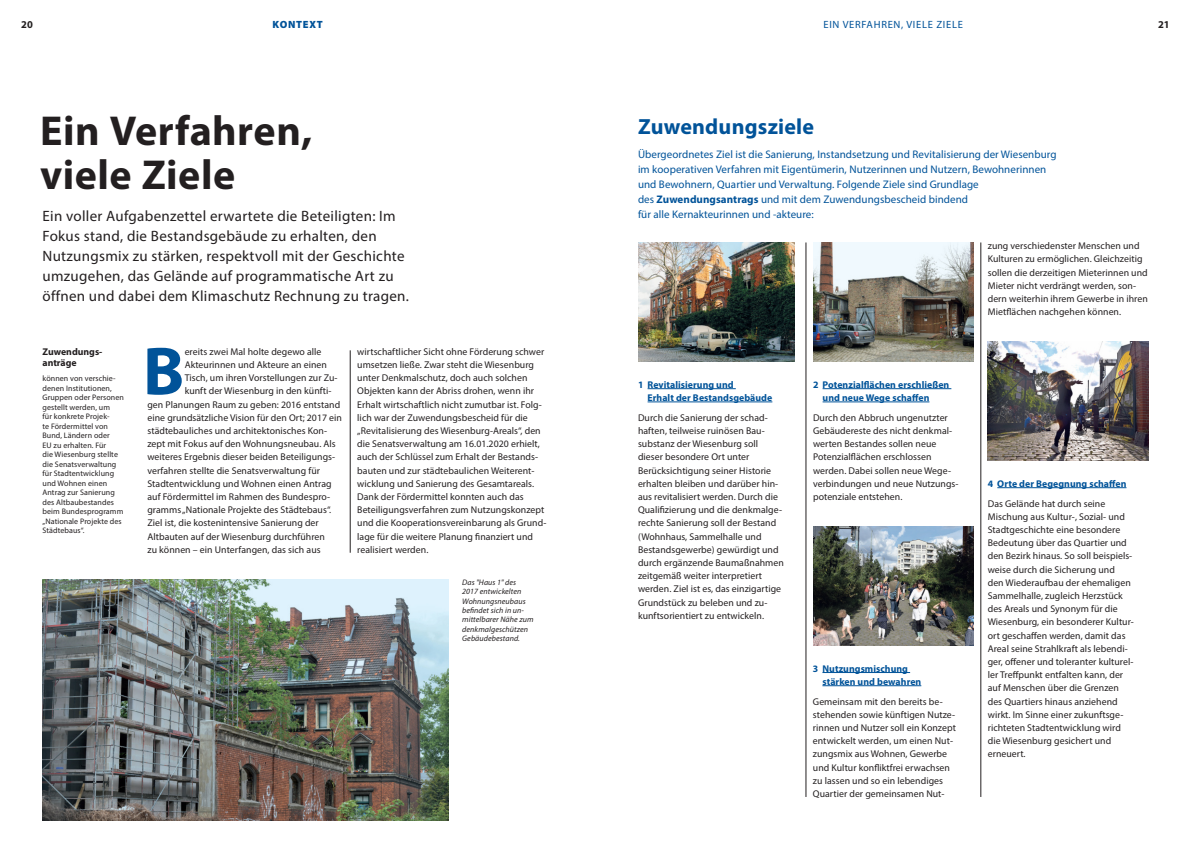
<style>
.page{position:relative;width:1191px;height:842px;background:#fff}
.page>*{position:absolute;margin:0;border:0;box-sizing:border-box;transform-origin:0 0}
.t1{font:700 68.6px "Myriad Pro";color:#015399}
.t2{font:700 42px/44px "Myriad Pro";letter-spacing:.01em;color:#231f20}
.t3{font:700 22px "Myriad Pro";letter-spacing:.01em;color:#015399}
.t4{font:15px/20px "Myriad Pro";letter-spacing:.02em;color:#231f20}
.t5{font:11px/15px "Myriad Pro";letter-spacing:.005em;color:#015399}
.t6{font:10.5px "Myriad Pro";letter-spacing:.07em;color:#015399}
.t7{font:900 10.5px "Myriad Pro";letter-spacing:.07em;color:#015399}
.t8{font:700 10.5px "Myriad Pro";color:#231f20}
.t9{font:9.8px/13.2px "Myriad Pro";letter-spacing:.005em;color:#231f20}
.t10{font:700 9.8px/13.2px "Myriad Pro";letter-spacing:.005em;color:#015399}
.t11{font:700 9.8px/11px "Myriad Pro";color:#231f20}
.t12{font:8px/9.5px "Myriad Pro";letter-spacing:.01em;color:#231f20}
.t13{font:italic 8px/9.3px "Myriad Pro";letter-spacing:.01em;color:#231f20}
.s1{font-weight:700}
</style>
<div class="page">
<hr style="left:350px;top:350px;width:1px;height:203px;background:#231f20">
<hr style="left:822px;top:388px;width:129px;height:1px;background:#015399">
<hr style="left:822px;top:402px;width:107px;height:1px;background:#015399">
<hr style="left:647px;top:388px;width:89px;height:1px;background:#015399">
<hr style="left:647px;top:402px;width:125px;height:1px;background:#015399">
<hr style="left:805px;top:242px;width:1px;height:555px;background:#231f20">
<hr style="left:980px;top:242px;width:1px;height:555px;background:#231f20">
<hr style="left:822px;top:672px;width:88px;height:1px;background:#015399">
<hr style="left:822px;top:685px;width:99px;height:1px;background:#015399">
<hr style="left:997px;top:487px;width:129px;height:1px;background:#015399">
<img style="left:638px;top:242px;width:156px;height:119px">
<img style="left:813px;top:242px;width:161px;height:119px">
<img style="left:813px;top:526px;width:160px;height:119px">
<img style="left:987px;top:341px;width:161px;height:119px">
<img style="left:43px;top:579px;width:405px;height:242px">
<p class="t8" style="left:21px;top:18px;width:13px">20</p>
<p class="t7" style="left:272px;top:18px;width:52px">KONTEXT</p>
<p class="t6" style="left:823px;top:18px;width:141px">EIN VERFAHREN, VIELE ZIELE</p>
<p class="t8" style="left:1158px;top:18px;width:13px">21</p>
<h2 class="t2" style="left:40px;top:108px;width:274px">Ein Verfahren, viele Ziele</h2>
<p class="t4" style="left:43px;top:205px;width:368px">Ein voller Aufgabenzettel erwartete die Beteiligten: Im Fokus stand, die Bestandsgebäude zu erhalten, den Nutzungsmix zu stärken, respektvoll mit der Geschichte umzugehen, das Gelände auf programmatische Art zu öffnen und dabei dem Klimaschutz Rechnung zu tragen.</p>
<h3 class="t3" style="left:638px;top:112px;width:178px">Zuwendungsziele</h3>
<p class="t5" style="left:638px;top:147px;width:420px">Übergeordnetes Ziel ist die Sanierung, Instandsetzung und Revitalisierung der Wiesenburg im kooperativen Verfahren mit Eigentümerin, Nutzerinnen und Nutzern, Bewohnerinnen und Bewohnern, Quartier und Verwaltung. Folgende Ziele sind Grundlage<br>des <span class="s1">Zuwendungsantrags</span> und mit dem Zuwendungsbescheid bindend<br>für alle Kernakteurinnen und -akteure:</p>
<p class="t9" style="left:987px;top:239px;width:161px">zung verschiedenster Menschen und Kulturen zu ermöglichen. Gleichzeitig sollen die derzeitigen Mieterinnen und Mieter nicht verdrängt werden, son&shy;dern weiterhin ihrem Gewerbe in ihren Mietflächen nachgehen können.</p>
<p class="t9" style="left:357px;top:345px;width:191px">wirtschaftlicher Sicht ohne Förderung schwer umsetzen ließe. Zwar steht die Wiesenburg unter Denkmalschutz, doch auch solchen Objekten kann der Abriss drohen, wenn ihr Erhalt wirtschaftlich nicht zumutbar ist. Folg&shy;lich war der Zuwendungsbescheid für die „Revitalisierung des Wiesenburg-Areals“, den die Senatsverwaltung am 16.01.2020 erhielt, auch der Schlüssel zum Erhalt der Bestands&shy;bauten und zur städtebaulichen Weiterent&shy;wicklung und Sanierung des Gesamtareals.<br>Dank der Fördermittel konnten auch das Beteiligungsverfahren zum Nutzungskonzept und die Kooperationsvereinbarung als Grund&shy;lage für die weitere Planung finanziert und realisiert werden.</p>
<h1 class="t1" style="left:143px;top:326px;width:43px">B</h1>
<p class="t9" style="left:185px;top:345px;width:138px">ereits zwei Mal holte degewo alle</p>
<p class="t11" style="left:43px;top:346px;width:61px">Zuwendungs&shy;anträge</p>
<p class="t12" style="left:43px;top:374px;width:83px">können von verschie&shy;denen Institutionen,<br>Gruppen oder Personen gestellt werden, um<br>für konkrete Projek-<br>te Fördermittel von<br>Bund, Ländern oder<br>EU zu erhalten. Für<br>die Wiesenburg stellte die Senatsverwaltung für Stadtentwicklung und Wohnen einen<br>Antrag zur Sanierung des Altbaubestandes beim Bundesprogramm „Nationale Projekte des<br>Städtebaus“.</p>
<p class="t10" style="left:822px;top:377px;width:128px;text-indent:-10px">2 Potenzialflächen erschließen und neue Wege schaffen</p>
<p class="t9" style="left:185px;top:358px;width:144px">Akteurinnen und Akteure an einen</p>
<p class="t9" style="left:185px;top:371px;width:154px">Tisch, um ihren Vorstellungen zur Zu-</p>
<p class="t9" style="left:185px;top:384px;width:148px">kunft der Wiesenburg in den künfti-</p>
<p class="t9" style="left:147px;top:397px;width:194px">gen Planungen Raum zu geben: 2016 entstand</p>
<p class="t9" style="left:147px;top:411px;width:196px">eine grundsätzliche Vision für den Ort; 2017 ein</p>
<p class="t9" style="left:147px;top:424px;width:181px">städtebauliches und architektonisches Kon-</p>
<p class="t9" style="left:147px;top:437px;width:190px">zept mit Fokus auf den Wohnungsneubau. Als</p>
<p class="t9" style="left:147px;top:450px;width:189px">weiteres Ergebnis dieser beiden Beteiligungs-</p>
<p class="t9" style="left:147px;top:463px;width:174px">verfahren stellte die Senatsverwaltung für</p>
<p class="t9" style="left:147px;top:477px;width:186px">Stadtentwicklung und Wohnen einen Antrag</p>
<p class="t9" style="left:147px;top:490px;width:184px">auf Fördermittel im Rahmen des Bundespro-</p>
<p class="t9" style="left:147px;top:503px;width:185px">gramms „Nationale Projekte des Städtebaus“.</p>
<p class="t9" style="left:147px;top:516px;width:173px">Ziel ist, die kostenintensive Sanierung der</p>
<p class="t9" style="left:147px;top:529px;width:179px">Altbauten auf der Wiesenburg durchführen</p>
<p class="t9" style="left:147px;top:543px;width:175px">zu können – ein Unterfangen, das sich aus</p>
<p class="t10" style="left:647px;top:377px;width:126px;text-indent:-10px">1 Revitalisierung und<br>Erhalt der Bestandsgebäude</p>
<p class="t9" style="left:638px;top:411px;width:147px">Durch die Sanierung der schad&shy;haften, teilweise ruinösen Bau&shy;substanz der Wiesenburg soll dieser besondere Ort unter<br>Berücksichtigung seiner Historie erhalten bleiben und darüber hin&shy;aus revitalisiert werden. Durch die<br>Qualifizierung und die denkmalge&shy;rechte Sanierung soll der Bestand (Wohnhaus, Sammelhalle und<br>Bestandsgewerbe) gewürdigt und durch ergänzende Baumaßnahmen zeitgemäß weiter interpretiert werden. Ziel ist es, das einzigartige<br>Grundstück zu beleben und zu&shy;kunftsorientiert zu entwickeln.</p>
<p class="t9" style="left:813px;top:411px;width:147px">Durch den Abbruch ungenutzter<br>Gebäudereste des nicht denkmal&shy;werten Bestandes sollen neue<br>Potenzialflächen erschlossen werden. Dabei sollen neue Wege&shy;verbindungen und neue Nutzungs&shy;potenziale entstehen.</p>
<p class="t13" style="left:462px;top:578px;width:73px">Das "Haus 1" des<br>2017 entwickelten<br>Wohnungsneubaus befindet sich in un&shy;mittelbarer Nähe zum denkmalgeschützen<br>Gebäudebestand.</p>
<p class="t10" style="left:822px;top:661px;width:100px;text-indent:-10px">3 Nutzungsmischung stärken und bewahren</p>
<p class="t9" style="left:813px;top:694px;width:144px">Gemeinsam mit den bereits be&shy;stehenden sowie künftigen Nutze&shy;rinnen und Nutzer soll ein Konzept entwickelt werden, um einen Nut&shy;zungsmix aus Wohnen, Gewerbe und Kultur konfliktfrei erwachsen zu lassen und so ein lebendiges<br>Quartier der gemeinsamen Nut-</p>
<p class="t10" style="left:987px;top:476px;width:140px">4 Orte der Begegnung schaffen</p>
<p class="t9" style="left:987px;top:496px;width:148px">Das Gelände hat durch seine<br>Mischung aus Kultur-, Sozial- und<br>Stadtgeschichte eine besondere<br>Bedeutung über das Quartier und den Bezirk hinaus. So soll beispiels&shy;weise durch die Sicherung und<br>den Wiederaufbau der ehemaligen<br>Sammelhalle, zugleich Herzstück des Areals und Synonym für die<br>Wiesenburg, ein besonderer Kultur&shy;ort geschaffen werden, damit das<br>Areal seine Strahlkraft als lebendi&shy;ger, offener und toleranter kulturel&shy;ler Treffpunkt entfalten kann, der auf Menschen über die Grenzen des Quartiers hinaus anziehend wirkt. Im Sinne einer zukunftsge&shy;richteten Stadtentwicklung wird die Wiesenburg gesichert und erneuert.</p>
</div>
